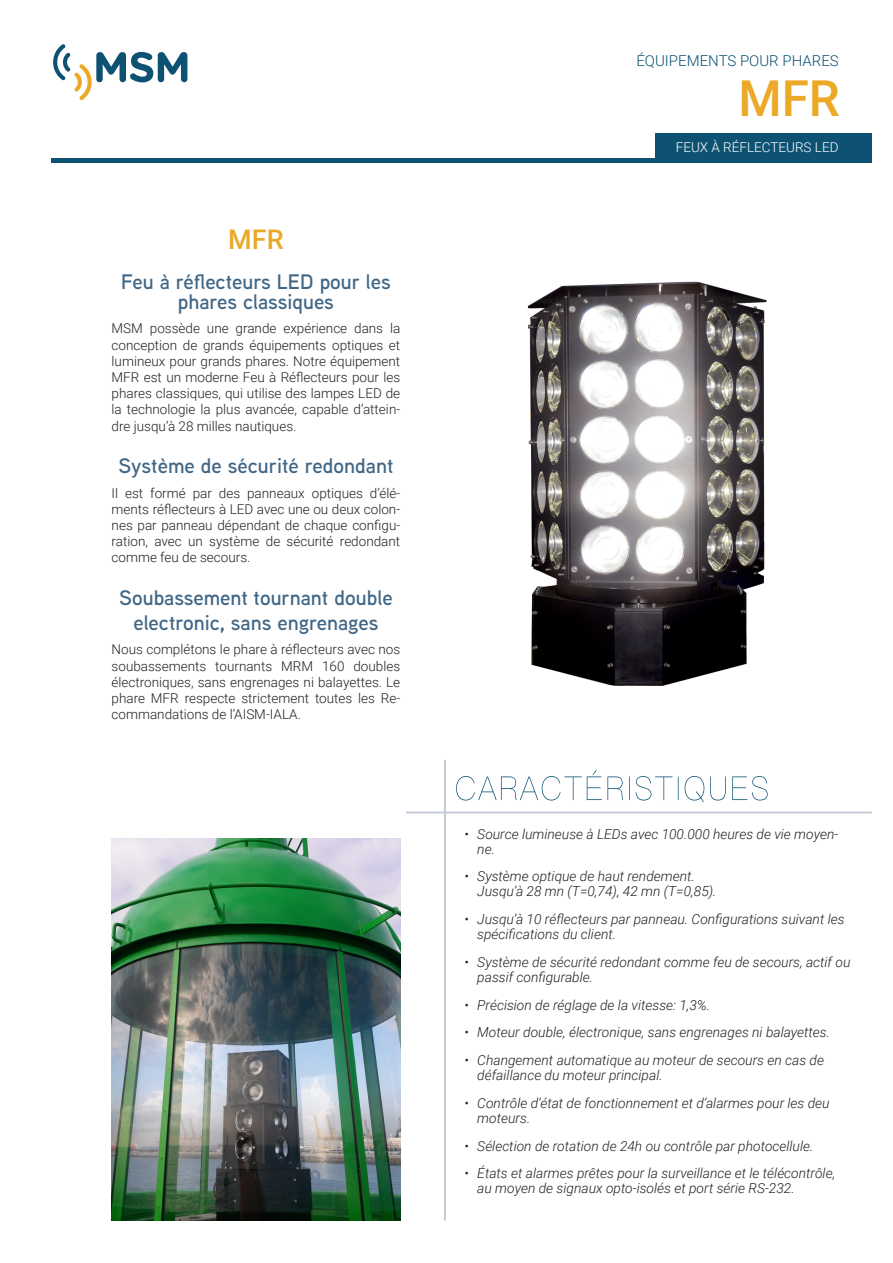
<style>
.page{position:relative;width:893px;height:1263px;background:#fff}
.page>*{position:absolute;margin:0;border:0;box-sizing:border-box;transform-origin:0 0}
.t1{font:500 49.5px "Roboto";color:#eba927}
.t2{font:500 27px "Roboto";color:#eba927}
.t3{font:600 21px/19.5px "Aaux Next";color:#406686;text-align:center}
.t4{font:300 15px "Roboto";color:#0e5273}
.t5{font:italic 300 13.8px/15px "Roboto";color:#231f20}
.PORTADA_parrafo_izqu{font:300 13.5px/16.2px "Roboto";color:#231f20;text-align:justify}
.t6{font:300 13.5px "Roboto";color:#fff}
</style>
<div class="page">
<svg style="left:53px;top:44px;width:134px;height:56px"></svg>
<div style="left:51px;top:158px;width:821px;height:5px;background:#0e5273"></div>
<hr style="left:444px;top:760px;width:2px;height:460px;background:#c4cad6">
<hr style="left:406px;top:811px;width:466px;height:2px;background:#c4cad6">
<svg style="left:456px;top:770px;width:312px;height:32px"></svg>
<div style="left:655px;top:133px;width:217px;height:26px;background:#0e5273"></div>
<img style="left:527px;top:281px;width:240px;height:405px">
<img style="left:112px;top:839px;width:288px;height:381px">
<p class="t2" style="left:228px;top:220px;width:57px">MFR</p>
<p class="t3" style="left:121px;top:272px;width:271px">Feu à réflecteurs LED pour les phares classiques</p>
<p class="PORTADA_parrafo_izqu" style="left:112px;top:320px;width:290px">MSM possède une grande expérience dans la conception de grands équipements optiques et lumineux pour grands phares. Notre équipement MFR est un moderne Feu à Réflecteurs pour les phares classiques, qui utilise des lampes LED de la technologie la plus avancée, capable d’attein&shy;dre jusqu’à 28 milles nautiques.</p>
<p class="t3" style="left:118px;top:455px;width:277px">Système de sécurité redondant</p>
<p class="PORTADA_parrafo_izqu" style="left:112px;top:484px;width:290px">Il est formé par des panneaux optiques d’élé&shy;ments réflecteurs à LED avec une ou deux colon&shy;nes par panneau dépendant de chaque configu&shy;ration, avec un système de sécurité redondant comme feu de secours.</p>
<p class="t3" style="left:119px;top:584px;width:275px;line-height:25.2px">Soubassement tournant double electronic, sans engrenages</p>
<p class="PORTADA_parrafo_izqu" style="left:112px;top:641px;width:290px">Nous complétons le phare à réflecteurs avec nos soubassements tournants MRM 160 doubles électroniques, sans engrenages ni balayettes. Le phare MFR respecte strictement toutes les Re&shy;commandations de l’AISM-IALA.</p>
<p class="t4" style="left:636px;top:50px;width:204px">ÉQUIPEMENTS POUR PHARES</p>
<p class="t1" style="left:738px;top:64px;width:103px">MFR</p>
<p class="t6" style="left:676px;top:138px;width:164px">FEUX À RÉFLECTEURS LED</p>
<p class="t5" style="left:477px;top:826px;width:362px;text-indent:-13px">• Source lumineuse à LEDs avec 100.000 heures de vie moyen&shy;ne.</p>
<p class="t5" style="left:477px;top:868px;width:241px;text-indent:-13px">• Système optique de haut rendement.<br>Jusqu’à 28 mn (T=0,74), 42 mn (T=0,85).</p>
<p class="t5" style="left:477px;top:911px;width:369px;text-indent:-13px">• Jusqu’à 10 réflecteurs par panneau. Configurations suivant les spécifications du client.</p>
<p class="t5" style="left:477px;top:954px;width:375px;text-indent:-13px">• Système de sécurité redondant comme feu de secours, actif ou passif configurable.</p>
<p class="t5" style="left:465px;top:997px;width:247px">• Précision de réglage de la vitesse: 1,3%.</p>
<p class="t5" style="left:465px;top:1024px;width:367px">• Moteur double, électronique, sans engrenages ni balayettes.</p>
<p class="t5" style="left:477px;top:1052px;width:348px;text-indent:-13px">• Changement automatique au moteur de secours en cas de défaillance du moteur principal.</p>
<p class="t5" style="left:477px;top:1095px;width:354px;text-indent:-13px">• Contrôle d’état de fonctionnement et d’alarmes pour les deu moteurs.</p>
<p class="t5" style="left:465px;top:1138px;width:350px">• Sélection de rotation de 24h ou contrôle par photocellule.</p>
<p class="t5" style="left:477px;top:1165px;width:359px;text-indent:-13px">• États et alarmes prêtes pour la surveillance et le télécontrôle, au moyen de signaux opto-isolés et port série RS-232.</p>
</div>
